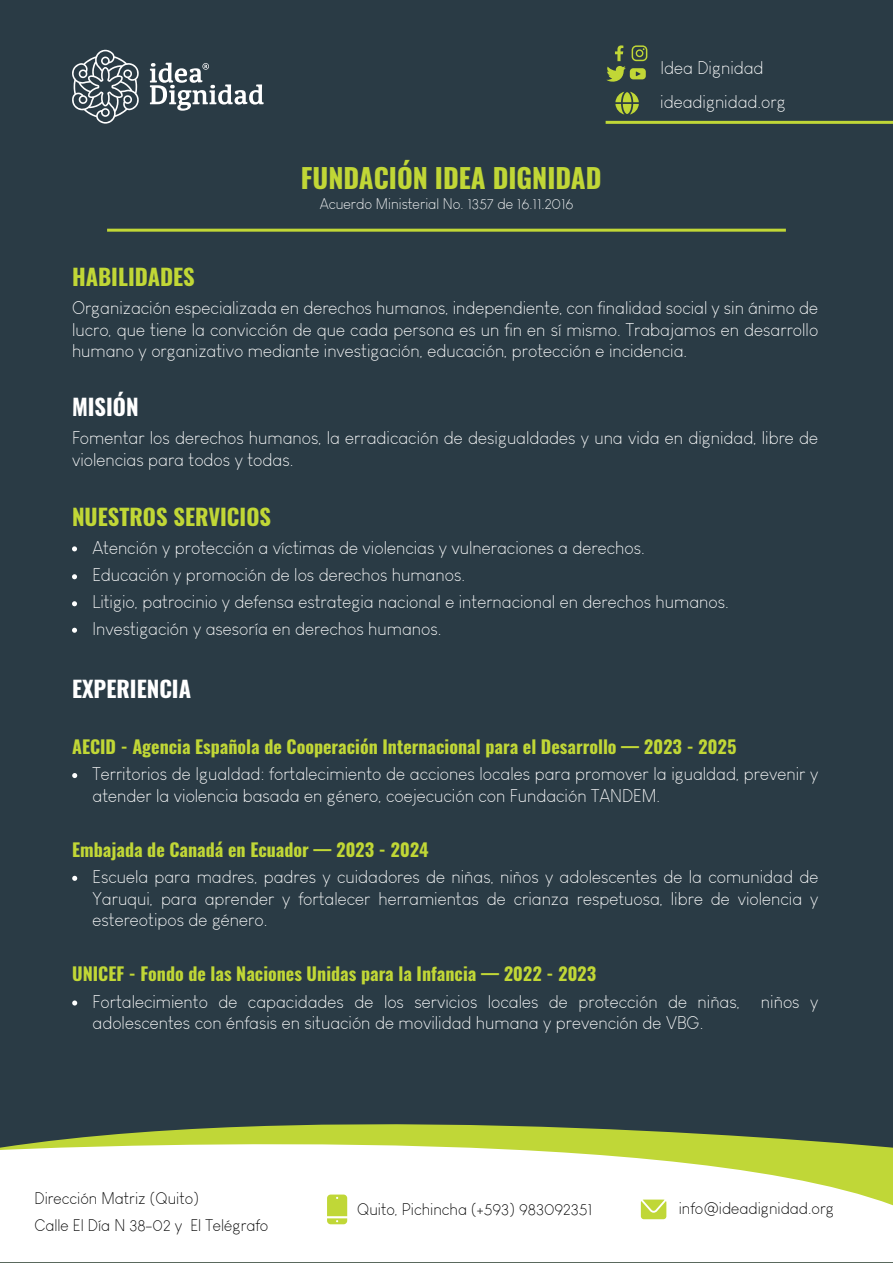
<style>
.page{position:relative;width:893px;height:1263px;background:#2a3b45}
.page>*{position:absolute;margin:0;border:0;box-sizing:border-box;transform-origin:0 0}
.t1{font:700 27px "Oswald";color:#c1d736}
.t2{font:700 22.5px "Oswald";color:#c1d736}
.t3{font:700 22.5px "Oswald";color:#fff}
.t4{font:300 18px/21.6px "Louis George Cafe";color:#fff}
.t5{font:700 18px "Oswald";color:#c1d736}
.t6{font:300 16.5px/27px "Louis George Cafe";color:#000001}
.t7{font:300 15px "Louis George Cafe";color:#fff}
</style>
<div class="page">
<hr style="left:107px;top:229px;width:679px;height:3px;background:#c1d736">
<svg style="left:72px;top:546px;width:5px;height:5px"></svg>
<svg style="left:72px;top:574px;width:5px;height:5px"></svg>
<svg style="left:72px;top:601px;width:5px;height:5px"></svg>
<svg style="left:72px;top:628px;width:5px;height:5px"></svg>
<svg style="left:72px;top:1000px;width:5px;height:5px"></svg>
<svg style="left:72px;top:773px;width:5px;height:5px"></svg>
<svg style="left:72px;top:876px;width:5px;height:5px"></svg>
<hr style="left:606px;top:121px;width:287px;height:3px;background:#c0d737">
<svg style="left:0;top:1124px;width:893px;height:138px;background:#e7ecd1"></svg>
<svg style="left:327px;top:1194px;width:20px;height:30px"></svg>
<svg style="left:641px;top:1199px;width:25px;height:20px"></svg>
<svg style="left:150px;top:63px;width:114px;height:48px"></svg>
<svg style="left:72px;top:50px;width:67px;height:74px"></svg>
<svg style="left:606px;top:45px;width:41px;height:37px"></svg>
<svg style="left:615px;top:92px;width:24px;height:23px"></svg>
<p class="t2" style="left:72px;top:261px;width:124px">HABILIDADES</p>
<h1 class="t1" style="left:301px;top:159px;width:302px">FUNDACIÓN IDEA DIGNIDAD</h1>
<p class="t7" style="left:320px;top:195px;width:255px">Acuerdo Ministerial No. 1357 de 16.11.2016</p>
<p class="t4" style="left:660px;top:51px;width:127px;line-height:33.6px">Idea Dignidad ideadignidad.org</p>
<p class="t4" style="left:72px;top:297px;width:748px;text-align:justify">Organización especializada en derechos humanos, independiente, con finalidad social y sin ánimo de lucro, que tiene la convicción de que cada persona es un fin en sí mismo. Trabajamos en desarrollo humano y organizativo mediante investigación, educación, protección e incidencia.</p>
<p class="t3" style="left:72px;top:391px;width:68px">MISIÓN</p>
<p class="t4" style="left:72px;top:427px;width:748px">Fomentar los derechos humanos, la erradicación de desigualdades y una vida en dignidad, libre de violencias para todos y todas.</p>
<p class="t2" style="left:72px;top:501px;width:201px">NUESTROS SERVICIOS</p>
<p class="t4" style="left:92px;top:534px;width:638px;line-height:27px">Atención y protección a víctimas de violencias y vulneraciones a derechos.<br>Educación y promoción de los derechos humanos.<br>Litigio, patrocinio y defensa estrategia nacional e internacional en derechos humanos.<br>Investigación y asesoría en derechos humanos.</p>
<p class="t3" style="left:72px;top:673px;width:121px">EXPERIENCIA</p>
<p class="t5" style="left:72px;top:734px;width:666px">AECID - Agencia Española de Cooperación Internacional para el Desarrollo — 2023 - 2025</p>
<p class="t4" style="left:93px;top:763px;width:727px">Territorios de Igualdad: fortalecimiento de acciones locales para promover la igualdad, prevenir y atender la violencia basada en género, coejecución con Fundación TANDEM.</p>
<p class="t5" style="left:72px;top:837px;width:358px">Embajada de Canadá en Ecuador — 2023 - 2024</p>
<p class="t4" style="left:93px;top:866px;width:727px;text-align:justify">Escuela para madres, padres y cuidadores de niñas, niños y adolescentes de la comunidad de Yaruqui, para aprender y fortalecer herramientas de crianza respetuosa, libre de violencia y estereotipos de género.</p>
<p class="t5" style="left:72px;top:962px;width:526px">UNICEF - Fondo de las Naciones Unidas para la Infancia — 2022 - 2023</p>
<p class="t4" style="left:93px;top:990px;width:727px">Fortalecimiento de capacidades de los servicios locales de protección de niñas, niños y adolescentes con énfasis en situación de movilidad humana y prevención de VBG.</p>
<p class="t6" style="left:34px;top:1184px;width:235px">Dirección Matriz (Quito)<br>Calle El Día N 38-02 y El Telégrafo</p>
<p class="t6" style="left:357px;top:1195px;width:237px">Quito, Pichincha (+593) 983092351</p>
<p class="t6" style="left:679px;top:1194px;width:157px">info@ideadignidad.org</p>
</div>
